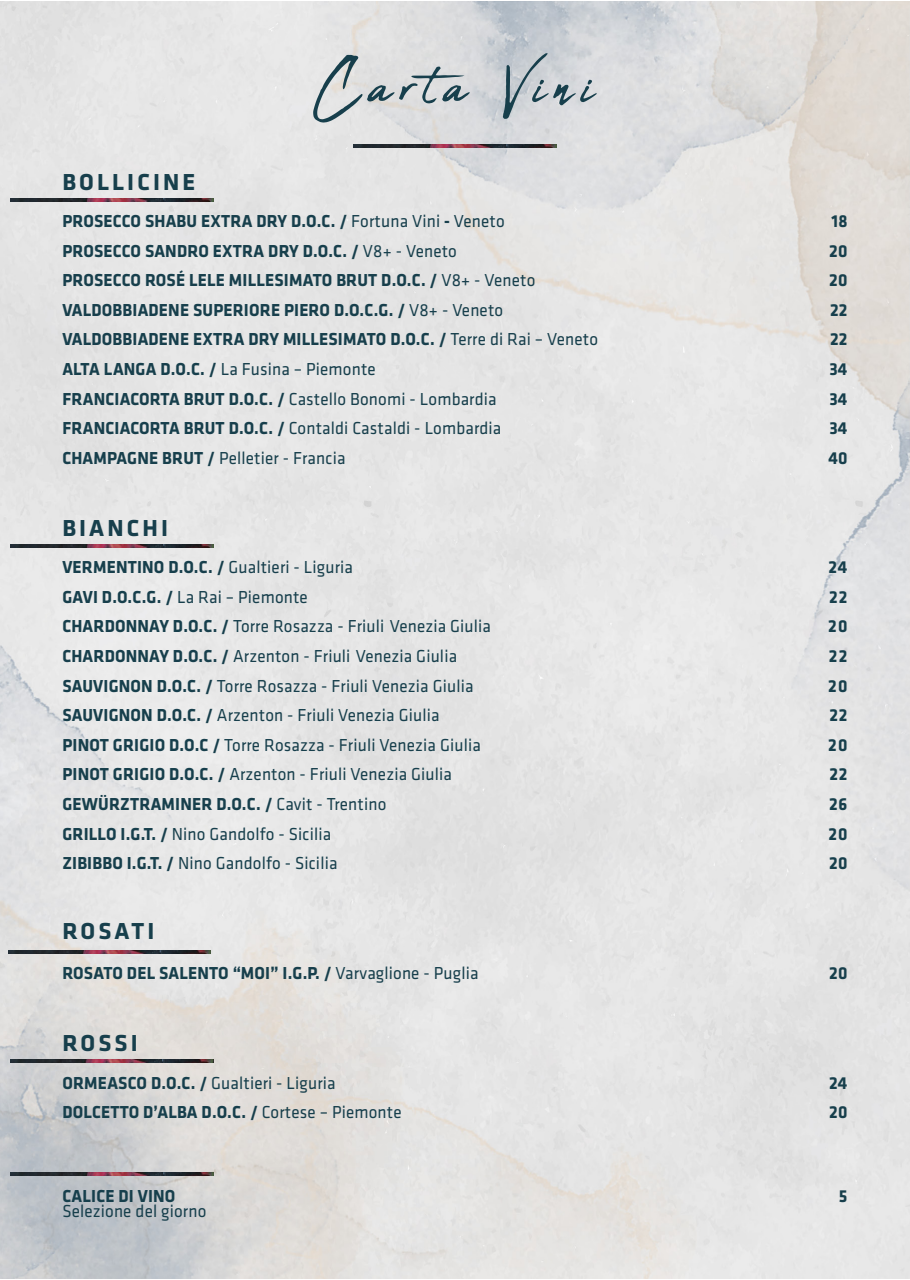
<style>
.page{position:relative;width:910px;height:1280px;background:#fff}
.page>*{position:absolute;margin:0;border:0;box-sizing:border-box;transform-origin:0 0}
.t1{font:700 24px "Klavika";letter-spacing:.13em;color:#173f4c}
.t2{font:18px "Klavika";letter-spacing:.01em;color:#173f4c;scale:.95 1}
.t3{font:700 18px "Klavika";letter-spacing:.01em;color:#173f4c;scale:.95 1}
.s1{font-weight:400}
.s2{font-weight:700}
</style>
<div class="page">
<img style="left:0;top:2px;width:910px;height:1276px">
<img style="left:11px;top:198px;width:202px;height:3px">
<svg style="left:313px;top:53px;width:284px;height:70px;background:#c4c9cc"></svg>
<img style="left:11px;top:544px;width:202px;height:3px">
<img style="left:9px;top:951px;width:202px;height:3px">
<img style="left:11px;top:1173px;width:202px;height:3px">
<img style="left:11px;top:1059px;width:202px;height:3px">
<img style="left:354px;top:145px;width:202px;height:3px">
<p class="t1" style="left:62px;top:168px;width:134px">BOLLICINE</p>
<p class="t3" style="left:62px;top:211px;width:467px">PROSECCO SHABU EXTRA DRY D.O.C. / <span class="s1">Fortuna Vini</span> - <span class="s1">Veneto</span></p>
<p class="t3" style="left:831px;top:211px;width:18px">18</p>
<p class="t3" style="left:62px;top:241px;width:417px">PROSECCO SANDRO EXTRA DRY D.O.C. / <span class="s1">V8+ - Veneto</span></p>
<p class="t3" style="left:829px;top:241px;width:21px">20</p>
<p class="t3" style="left:62px;top:270px;width:499px">PROSECCO ROSÉ LELE MILLESIMATO BRUT D.O.C. / <span class="s1">V8+ - Veneto</span></p>
<p class="t3" style="left:829px;top:270px;width:21px">20</p>
<p class="t3" style="left:62px;top:300px;width:465px">VALDOBBIADENE SUPERIORE PIERO D.O.C.G. / <span class="s1">V8+ - Veneto</span></p>
<p class="t3" style="left:830px;top:300px;width:20px">22</p>
<p class="t3" style="left:62px;top:330px;width:565px">VALDOBBIADENE EXTRA DRY MILLESIMATO D.O.C. / <span class="s1">Terre di Rai – Veneto</span></p>
<p class="t3" style="left:830px;top:330px;width:20px">22</p>
<p class="t2" style="left:62px;top:359px;width:331px"><span class="s2">ALTA LANGA D.O.C. /</span> La Fusina – Piemonte</p>
<p class="t3" style="left:829px;top:359px;width:21px">34</p>
<p class="t2" style="left:62px;top:389px;width:459px"><span class="s2">FRANCIACORTA BRUT D.O.C. /</span> Castello Bonomi - Lombardia</p>
<p class="t3" style="left:829px;top:389px;width:21px">34</p>
<p class="t2" style="left:62px;top:418px;width:464px"><span class="s2">FRANCIACORTA BRUT D.O.C. /</span> Contaldi Castaldi - Lombardia</p>
<p class="t3" style="left:829px;top:418px;width:21px">34</p>
<p class="t2" style="left:62px;top:448px;width:299px"><span class="s2">CHAMPAGNE BRUT /</span> Pelletier - Francia</p>
<p class="t3" style="left:828px;top:448px;width:22px">40</p>
<p class="t1" style="left:62px;top:515px;width:107px">BIANCHI</p>
<p class="t3" style="left:62px;top:557px;width:307px">VERMENTINO D.O.C. / <span class="s1">Gualtieri - Liguria</span></p>
<p class="t3" style="left:828px;top:557px;width:21px">24</p>
<p class="t2" style="left:62px;top:587px;width:260px"><span class="s2">GAVI D.O.C.G. /</span> La Rai – Piemonte</p>
<p class="t3" style="left:829px;top:587px;width:21px">22</p>
<p class="t2" style="left:62px;top:617px;width:453px"><span class="s2">CHARDONNAY D.O.C. /</span> Torre Rosazza - Friuli Venezia Giulia</p>
<p class="t3" style="left:828px;top:617px;width:22px">20</p>
<p class="t2" style="left:62px;top:646px;width:417px"><span class="s2">CHARDONNAY D.O.C. /</span> Arzenton - Friuli Venezia Giulia</p>
<p class="t3" style="left:829px;top:646px;width:21px">22</p>
<p class="t2" style="left:62px;top:676px;width:434px"><span class="s2">SAUVIGNON D.O.C. /</span> Torre Rosazza - Friuli Venezia Giulia</p>
<p class="t3" style="left:828px;top:676px;width:22px">20</p>
<p class="t2" style="left:62px;top:705px;width:399px"><span class="s2">SAUVIGNON D.O.C. /</span> Arzenton - Friuli Venezia Giulia</p>
<p class="t3" style="left:829px;top:705px;width:21px">22</p>
<p class="t2" style="left:62px;top:735px;width:442px"><span class="s2">PINOT GRIGIO D.O.C /</span> Torre Rosazza - Friuli Venezia Giulia</p>
<p class="t3" style="left:828px;top:735px;width:22px">20</p>
<p class="t2" style="left:62px;top:765px;width:412px"><span class="s2">PINOT GRIGIO D.O.C. /</span> Arzenton - Friuli Venezia Giulia</p>
<p class="t3" style="left:829px;top:765px;width:21px">22</p>
<p class="t3" style="left:62px;top:794px;width:343px">GEWÜRZTRAMINER D.O.C. / <span class="s1">Cavit - Trentino</span></p>
<p class="t3" style="left:829px;top:794px;width:21px">26</p>
<p class="t2" style="left:62px;top:824px;width:284px"><span class="s2">GRILLO I.G.T. /</span> Nino Gandolfo - Sicilia</p>
<p class="t3" style="left:829px;top:824px;width:21px">20</p>
<p class="t2" style="left:62px;top:853px;width:291px"><span class="s2">ZIBIBBO I.G.T. /</span> Nino Gandolfo - Sicilia</p>
<p class="t3" style="left:829px;top:853px;width:21px">20</p>
<p class="t1" style="left:62px;top:917px;width:93px">ROSATI</p>
<p class="t3" style="left:62px;top:963px;width:439px">ROSATO DEL SALENTO “MOI” I.G.P. / <span class="s1">Varvaglione - Puglia</span></p>
<p class="t3" style="left:829px;top:963px;width:21px">20</p>
<p class="t1" style="left:62px;top:1030px;width:77px">ROSSI</p>
<p class="t2" style="left:62px;top:1073px;width:289px"><span class="s2">ORMEASCO D.O.C. /</span> Gualtieri - Liguria</p>
<p class="t3" style="left:829px;top:1073px;width:21px">24</p>
<p class="t3" style="left:62px;top:1102px;width:359px">DOLCETTO D’ALBA D.O.C. / <span class="s1">Cortese – Piemonte</span></p>
<p class="t3" style="left:829px;top:1102px;width:21px">20</p>
<p class="t3" style="left:62px;top:1187px;width:121px">CALICE DI VINO</p>
<p class="t3" style="left:839px;top:1187px;width:10px">5</p>
<p class="t2" style="left:62px;top:1202px;width:153px">Selezione del giorno</p>
</div>
